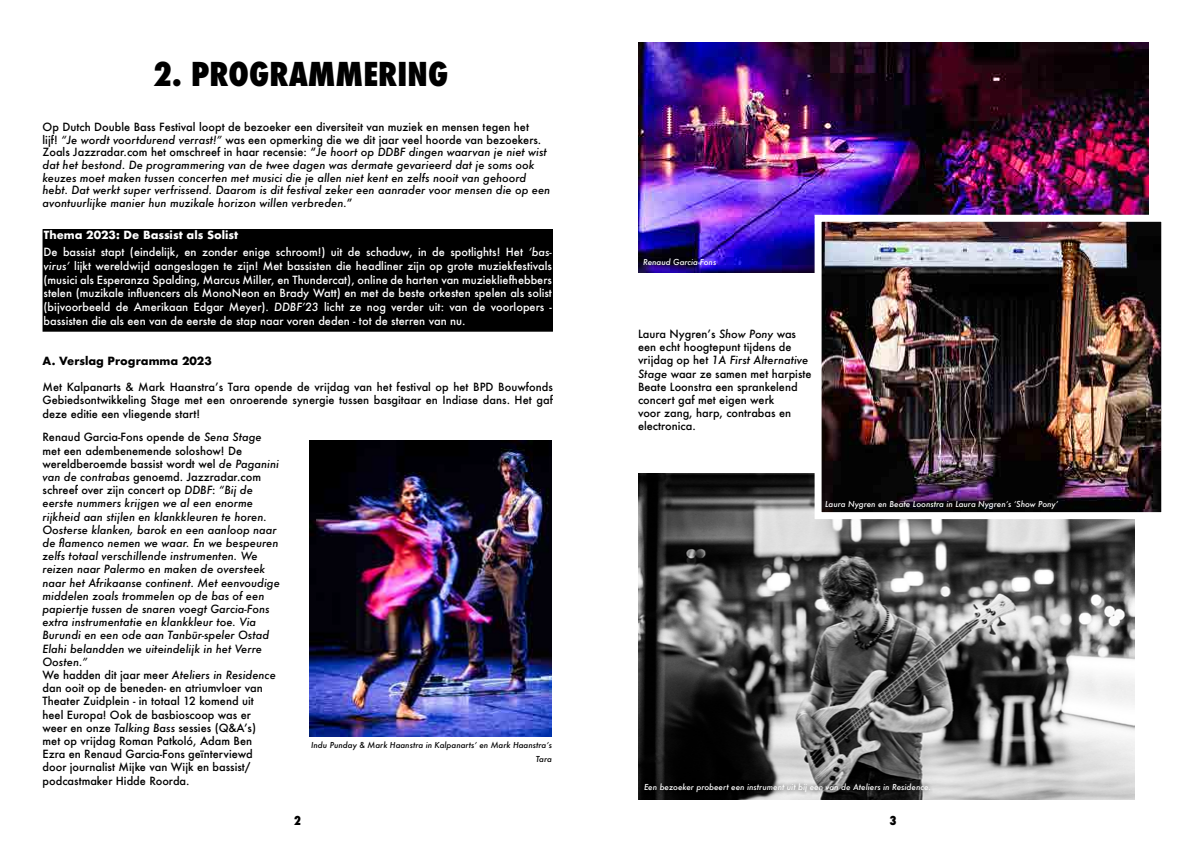
<style>
.page{position:relative;width:1191px;height:842px;background:#fff}
.page>*{position:absolute;margin:0;border:0;box-sizing:border-box;transform-origin:0 0}
.t1{font:800 condensed 32px "Futura";color:#000}
.t2{font:800 condensed 12px "Futura";color:#000}
.t3{font:italic 500 11px/13.2px "Futura";color:#000}
.t4{font:500 11px/13.8px "Futura";color:#fff}
.t5{font:500 11px/13.2px "Futura";color:#000;text-align:justify}
.t6{font:700 11px "Futura";color:#000}
.t7{font:italic 500 8px "Futura";color:#fff}
.t8{font:italic 500 8px/13.8px "Futura";color:#000;text-align:right}
.s1{font-style:normal}
.s2{font-weight:700}
.s3{font-style:italic}
</style>
<div class="page">
<div style="left:43px;top:230px;width:509px;height:101px;background:#000"></div>
<div style="left:43px;top:229px;width:510px;height:103px;border:1px solid #000"></div>
<img style="left:310px;top:441px;width:242px;height:296px">
<img style="left:638px;top:43px;width:510px;height:230px">
<img style="left:638px;top:473px;width:496px;height:326px">
<img style="left:822px;top:223px;width:338px;height:288px">
<div style="left:814px;top:215px;width:354px;height:304px;border:7px solid #fff"></div>
<div style="left:639px;top:778px;width:296px;height:19px;background:#000;opacity:.75"></div>
<h1 class="t1" style="left:153px;top:53px;width:297px">2. PROGRAMMERING</h1>
<p class="t3" style="left:43px;top:120px;width:509px;line-height:12.7px"><span class="s1">Op Dutch Double Bass Festival loopt de bezoeker een diversiteit van muziek en mensen tegen het<br>lijf!</span> “Je wordt voortdurend verrast!” <span class="s1">was een opmerking die we dit jaar veel hoorde van bezoekers.<br>Zoals Jazzradar.com het omschreef in haar recensie: “</span>Je hoort op DDBF dingen waarvan je niet wist dat het bestond. De programmering van de twee dagen was dermate gevarieerd dat je soms ook keuzes moet maken tussen concerten met musici die je allen niet kent en zelfs nooit van gehoord hebt. Dat werkt super verfrissend. Daarom is dit festival zeker een aanrader voor mensen die op een avontuurlijke manier hun muzikale horizon willen verbreden.<span class="s1">”</span></p>
<p class="t4" style="left:44px;top:227px;width:510px;line-height:16.6px"><span class="s2">Thema 2023: De Bassist als Solist<br></span>De bassist stapt (eindelijk, en zonder enige schroom!) uit de schaduw, in de spotlights! Het <span class="s3">‘bas-</span></p>
<p class="t4" style="left:44px;top:259px;width:510px;text-align:justify"><span class="s3">virus’</span> lijkt wereldwijd aangeslagen te zijn! Met bassisten die headliner zijn op grote muziekfestivals (musici als Esperanza Spalding, Marcus Miller, en Thundercat), online de harten van muziekliefhebbers stelen (muzikale influencers als MonoNeon en Brady Watt) en met de beste orkesten spelen als solist (bijvoorbeeld de Amerikaan Edgar Meyer). <span class="s3">DDBF’23</span> licht ze nog verder uit: van de voorlopers - bassisten die als een van de eerste de stap naar voren deden - tot de sterren van nu.</p>
<p class="t6" style="left:43px;top:353px;width:171px">A. Verslag Programma 2023</p>
<p class="t5" style="left:43px;top:380px;width:512px">Met Kalpanarts &amp; Mark Haanstra’s Tara opende de vrijdag van het festival op het BPD Bouwfonds Gebiedsontwikkeling Stage met een onroerende synergie tussen basgitaar en Indiase dans. Het gaf deze editie een vliegende start!</p>
<p class="t3" style="left:43px;top:431px;width:239px"><span class="s1">Renaud Garcia-Fons opende de</span> Sena Stage <span class="s1">met een adembenemende soloshow! De wereldberoemde bassist wordt wel</span> de Paganini van de contrabas <span class="s1">genoemd. Jazzradar.com schreef over zijn concert op</span> DDBF<span class="s1">:</span> “Bij de eerste nummers krijgen we al een enorme rijkheid aan stijlen en klankkleuren te horen.<br>Oosterse klanken, barok en een aanloop naar de flamenco nemen we waar. En we bespeuren zelfs totaal verschillende instrumenten. We reizen naar Palermo en maken de oversteek naar het Afrikaanse continent. Met eenvoudige middelen zoals trommelen op de bas of een papiertje tussen de snaren voegt Garcia-Fons extra instrumentatie en klankkleur toe. Via Burundi en een ode aan Tanbūr-speler Ostad Elahi belandden we uiteindelijk in het Verre Oosten.”<br><span class="s1">We hadden dit jaar meer</span> Ateliers in Residence <span class="s1">dan ooit op de beneden- en atriumvloer van Theater Zuidplein - in totaal 12 komend uit<br>heel Europa! Ook de basbioscoop was er<br>weer en onze</span> Talking Bass <span class="s1">sessies (Q&amp;A’s)<br>met op vrijdag Roman Patkoló, Adam Ben<br>Ezra en Renaud Garcia-Fons geïnterviewd<br>door journalist Mijke van Wijk en bassist/ podcastmaker Hidde Roorda.</span></p>
<p class="t8" style="left:311px;top:738px;width:242px">Indu Punday &amp; Mark Haanstra in Kalpanarts’ en Mark Haanstra’s<br>Tara</p>
<p class="t7" style="left:643px;top:257px;width:75px">Renaud Garcia-Fons</p>
<p class="t5" style="left:638px;top:327px;width:175px;text-align:left">Laura Nygren’s <span class="s3">Show Pony</span> was een echt hoogtepunt tijdens de vrijdag op het <span class="s3">1A First Alternative<br>Stage</span> waar ze samen met harpiste<br>Beate Loonstra een sprankelend concert gaf met eigen werk<br>voor zang, harp, contrabas en electronica.</p>
<p class="t7" style="left:825px;top:498px;width:234px">Laura Nygren en Beate Loonstra in Laura Nygren’s ‘Show Pony’</p>
<p class="t7" style="left:644px;top:782px;width:288px">Een bezoeker probeert een instrument uit bij een van de Ateliers in Residence.</p>
<p class="t2" style="left:294px;top:813px;width:9px">2</p>
<p class="t2" style="left:889px;top:813px;width:9px">3</p>
</div>
